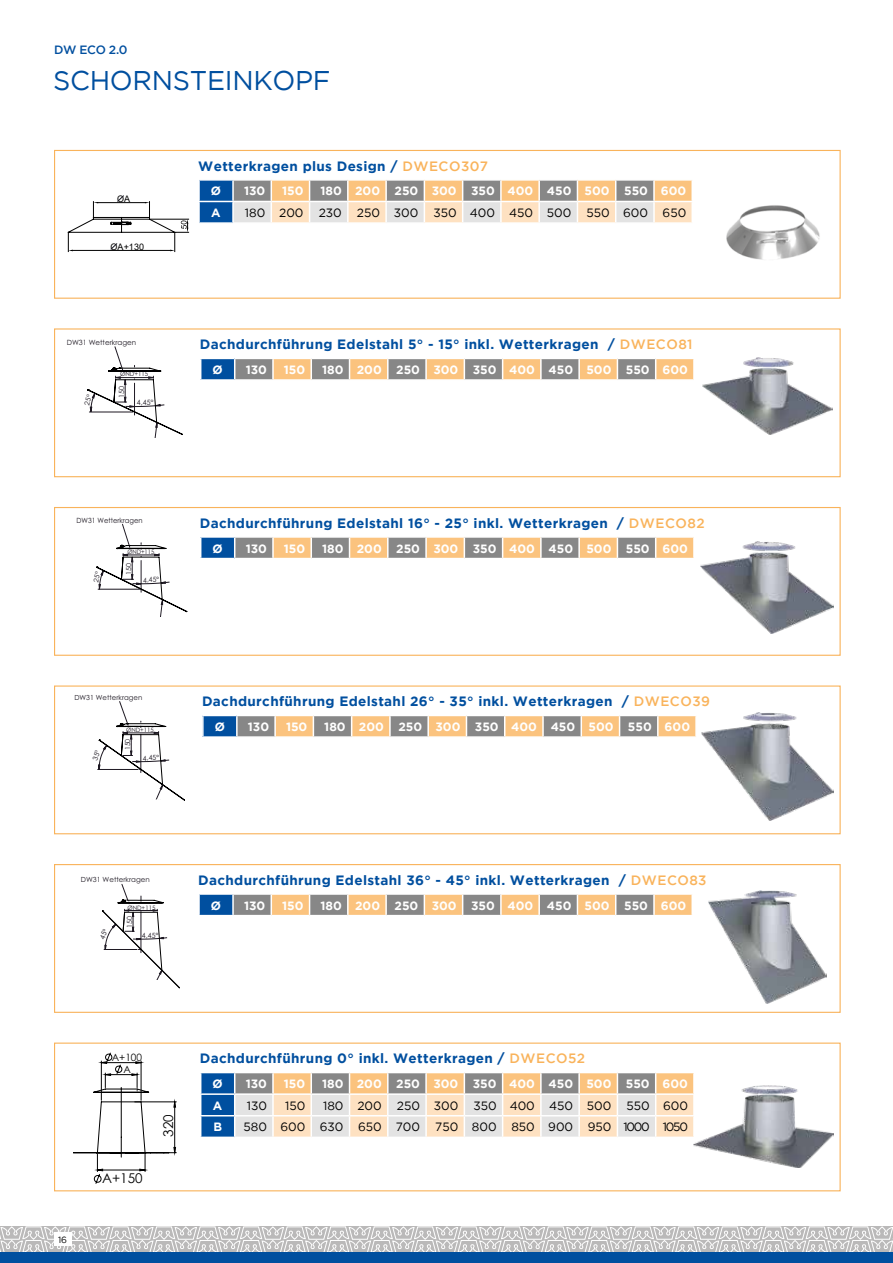
<style>
.page{position:relative;width:893px;height:1263px;background:#fff}
.page>*{position:absolute;margin:0;border:0;box-sizing:border-box;transform-origin:0 0}
.t1{font:27px "Gotham";letter-spacing:-.01em;color:#004f9f}
.t2{font:700 13.5px "Gotham";letter-spacing:.025em;color:#004f9f}
.t3{font:13.5px "Century Gothic";color:#000}
.t4{font:700 12px "Gotham";color:#fff}
.t5{font:12px "Gotham";color:#000}
.t6{font:500 12px "Gotham";color:#004f9f}
.t7{font:10.05px "Century Gothic";color:#000}
.t8{font:9px "Arial";color:#000}
.t9{font:9px "Gotham";color:#000}
.t10{font:7.2px "Century Gothic";color:#1e1923}
.t11{font:7.2px "Century Gothic";color:#1e1923;scale:.95 1}
.t12{font:7.05px "Century Gothic";color:#1e1923}
.t13{font:6.9px "Century Gothic";color:#1e1923}
.t14{font:6.75px "Century Gothic";color:#1e1923;scale:1.06 1}
.t15{font:6.15px "Century Gothic";color:#1e1923}
.t16{font:6.15px "Century Gothic";color:#1e1923;scale:.95 1}
.t17{font:6px "Century Gothic";color:#1e1923}
.s1{font-weight:500;color:#f9b35b}
</style>
<div class="page">
<svg style="left:0;top:1226px;width:893px;height:26px;background:#cdcccc"></svg>
<div style="left:54px;top:1233px;width:17px;height:13px;background:#fff"></div>
<div style="left:0;top:1252px;width:893px;height:11px;background:#004f9f"></div>
<div style="left:54px;top:1042px;width:787px;height:149px;border:1px solid #f9b35b"></div>
<svg style="left:200px;top:1072px;width:494px;height:65px;background:#d6cbbd"></svg>
<hr style="left:656px;top:1115px;width:39px;height:1px;background:#fff">
<hr style="left:656px;top:1136px;width:39px;height:2px;background:#fff">
<svg style="left:73px;top:1052px;width:103px;height:132px"></svg>
<img style="left:693px;top:1085px;width:140px;height:82px">
<div style="left:54px;top:328px;width:787px;height:149px;border:1px solid #f9b35b"></div>
<div style="left:201px;top:358px;width:34px;height:22px;background:#004f9f"></div>
<hr style="left:200px;top:358px;width:35px;height:1px;background:#fff">
<hr style="left:200px;top:379px;width:35px;height:2px;background:#fff">
<svg style="left:234px;top:358px;width:459px;height:22px;background:#c8af90"></svg>
<hr style="left:656px;top:358px;width:39px;height:1px;background:#fff">
<hr style="left:656px;top:379px;width:39px;height:2px;background:#fff">
<img style="left:702px;top:358px;width:130px;height:76px">
<div style="left:54px;top:507px;width:787px;height:149px;border:1px solid #f9b35b"></div>
<div style="left:201px;top:537px;width:34px;height:21px;background:#004f9f"></div>
<hr style="left:200px;top:536px;width:35px;height:2px;background:#fff">
<svg style="left:234px;top:537px;width:459px;height:21px;background:#c5ab8c"></svg>
<hr style="left:656px;top:536px;width:39px;height:2px;background:#fff">
<img style="left:701px;top:542px;width:133px;height:92px">
<div style="left:54px;top:685px;width:787px;height:149px;border:1px solid #f9b35b"></div>
<div style="left:203px;top:715px;width:34px;height:22px;background:#004f9f"></div>
<hr style="left:202px;top:716px;width:2px;height:20px;background:#fff">
<hr style="left:202px;top:715px;width:35px;height:1px;background:#fff">
<hr style="left:236px;top:716px;width:2px;height:20px;background:#fff">
<svg style="left:237px;top:715px;width:458px;height:21px;background:#c5ac8c"></svg>
<hr style="left:620px;top:715px;width:38px;height:1px;background:#fff">
<hr style="left:657px;top:716px;width:2px;height:20px;background:#fff">
<hr style="left:658px;top:715px;width:39px;height:1px;background:#fff">
<hr style="left:202px;top:736px;width:35px;height:2px;background:#fff">
<img style="left:701px;top:712px;width:132px;height:108px">
<div style="left:54px;top:864px;width:787px;height:149px;border:1px solid #f9b35b"></div>
<div style="left:199px;top:894px;width:34px;height:22px;background:#004f9f"></div>
<hr style="left:198px;top:895px;width:2px;height:20px;background:#fff">
<hr style="left:198px;top:893px;width:35px;height:2px;background:#fff">
<hr style="left:232px;top:895px;width:2px;height:20px;background:#fff">
<svg style="left:233px;top:894px;width:458px;height:21px;background:#c4aa8a"></svg>
<hr style="left:616px;top:893px;width:38px;height:2px;background:#fff">
<hr style="left:653px;top:895px;width:2px;height:20px;background:#fff">
<hr style="left:654px;top:893px;width:39px;height:2px;background:#fff">
<hr style="left:198px;top:915px;width:35px;height:1px;background:#fff">
<img style="left:708px;top:891px;width:118px;height:113px">
<div style="left:54px;top:150px;width:787px;height:149px;border:1px solid #f9b35b"></div>
<svg style="left:199px;top:180px;width:493px;height:43px;background:#cfc1b1"></svg>
<hr style="left:616px;top:201px;width:38px;height:1px;background:#fff">
<hr style="left:616px;top:222px;width:38px;height:2px;background:#fff">
<hr style="left:653px;top:202px;width:2px;height:20px;background:#fff">
<hr style="left:691px;top:202px;width:2px;height:20px;background:#fff">
<hr style="left:654px;top:201px;width:39px;height:1px;background:#fff">
<hr style="left:654px;top:222px;width:39px;height:2px;background:#fff">
<img style="left:726px;top:205px;width:94px;height:55px">
<svg style="left:68px;top:195px;width:121px;height:57px"></svg>
<svg style="left:87px;top:346px;width:96px;height:92px"></svg>
<svg style="left:96px;top:524px;width:91px;height:93px"></svg>
<svg style="left:97px;top:701px;width:88px;height:100px"></svg>
<svg style="left:102px;top:884px;width:78px;height:105px"></svg>
<p class="t6" style="left:54px;top:42px;width:75px">DW ECO 2.0</p>
<h1 class="t1" style="left:53px;top:63px;width:279px">SCHORNSTEINKOPF</h1>
<p class="t8" style="left:117px;top:193px;width:15px">OA</p>
<p class="t8" style="left:111px;top:240px;width:35px">OA+130</p>
<p class="t10" style="left:67px;top:338px;width:71px">DW31 Wetterkragen</p>
<p class="t15" style="left:120px;top:370px;width:30px">ØND+115</p>
<p class="t10" style="left:137px;top:398px;width:18px;rotate:-2deg">4,45°</p>
<p class="t10" style="left:116px;top:398px;width:13px;rotate:-90deg">150</p>
<p class="t2" style="left:198px;top:157px;width:291px">Wetterkragen plus Design / <span class="s1">DWECO307</span></p>
<p class="t4" style="left:211px;top:183px;width:12px">Ø</p>
<p class="t4" style="left:244px;top:183px;width:23px">130</p>
<p class="t4" style="left:282px;top:183px;width:23px">150</p>
<p class="t4" style="left:320px;top:183px;width:367px">180 200 250 300 350 400 450 500 550 600</p>
<p class="t4" style="left:211px;top:205px;width:11px">A</p>
<p class="t5" style="left:245px;top:205px;width:60px">180 200</p>
<p class="t5" style="left:319px;top:205px;width:25px">230</p>
<p class="t5" style="left:357px;top:205px;width:216px">250 300 350 400 450 500</p>
<p class="t5" style="left:586px;top:205px;width:101px">550 600 650</p>
<p class="t2" style="left:200px;top:336px;width:494px">Dachdurchführung Edelstahl 5° - 15° inkl. Wetterkragen / <span class="s1">DWECO81</span></p>
<p class="t4" style="left:213px;top:362px;width:12px">Ø</p>
<p class="t4" style="left:246px;top:362px;width:23px">130</p>
<p class="t4" style="left:284px;top:362px;width:23px">150</p>
<p class="t4" style="left:322px;top:362px;width:367px">180 200 250 300 350 400 450 500 550 600</p>
<p class="t11" style="left:77px;top:515px;width:71px">DW31 Wetterkragen</p>
<p class="t16" style="left:127px;top:547px;width:30px">ØND+115</p>
<p class="t11" style="left:143px;top:575px;width:18px;rotate:-3deg">4,45°</p>
<p class="t14" style="left:124px;top:575px;width:13px;rotate:-90deg">150</p>
<p class="t2" style="left:200px;top:514px;width:506px">Dachdurchführung Edelstahl 16° - 25° inkl. Wetterkragen / <span class="s1">DWECO82</span></p>
<p class="t4" style="left:213px;top:540px;width:12px">Ø</p>
<p class="t4" style="left:246px;top:540px;width:23px">130</p>
<p class="t4" style="left:284px;top:540px;width:23px">150</p>
<p class="t4" style="left:322px;top:540px;width:367px">180 200 250 300 350 400 450 500 550 600</p>
<p class="t12" style="left:74px;top:693px;width:69px">DW31 Wetterkragen</p>
<p class="t17" style="left:126px;top:725px;width:29px">ØND+115</p>
<p class="t12" style="left:143px;top:753px;width:18px;rotate:-2deg">4,45°</p>
<p class="t13" style="left:123px;top:750px;width:13px;rotate:-90deg">150</p>
<p class="t2" style="left:202px;top:693px;width:509px">Dachdurchführung Edelstahl 26° - 35° inkl. Wetterkragen / <span class="s1">DWECO39</span></p>
<p class="t4" style="left:215px;top:719px;width:12px">Ø</p>
<p class="t4" style="left:248px;top:719px;width:23px">130</p>
<p class="t4" style="left:286px;top:719px;width:23px">150</p>
<p class="t4" style="left:324px;top:719px;width:367px">180 200 250 300 350 400 450 500 550 600</p>
<p class="t12" style="left:81px;top:875px;width:70px">DW31 Wetterkragen</p>
<p class="t17" style="left:127px;top:903px;width:30px">ØND+115</p>
<p class="t12" style="left:142px;top:931px;width:18px;rotate:-2deg">4,45°</p>
<p class="t12" style="left:125px;top:928px;width:13px;rotate:-90deg">150</p>
<p class="t2" style="left:198px;top:871px;width:510px">Dachdurchführung Edelstahl 36° - 45° inkl. Wetterkragen / <span class="s1">DWECO83</span></p>
<p class="t4" style="left:211px;top:897px;width:12px">Ø</p>
<p class="t4" style="left:244px;top:897px;width:23px">130</p>
<p class="t4" style="left:282px;top:897px;width:23px">150</p>
<p class="t4" style="left:320px;top:897px;width:367px">180 200 250 300 350 400 450 500 550 600</p>
<p class="t9" style="left:58px;top:1234px;width:10px">16</p>
<p class="t7" style="left:112px;top:1050px;width:32px">A+100</p>
<p class="t7" style="left:123px;top:1062px;width:9px">A</p>
<p class="t3" style="left:102px;top:1168px;width:42px">A+150</p>
<p class="t3" style="left:159px;top:1137px;width:24px;rotate:-90deg">320</p>
<p class="t2" style="left:200px;top:1050px;width:387px">Dachdurchführung 0° inkl. Wetterkragen / <span class="s1">DWECO52</span></p>
<p class="t4" style="left:213px;top:1076px;width:12px">Ø</p>
<p class="t4" style="left:246px;top:1076px;width:23px">130</p>
<p class="t4" style="left:284px;top:1076px;width:23px">150</p>
<p class="t4" style="left:322px;top:1076px;width:367px">180 200 250 300 350 400 450 500 550 600</p>
<p class="t4" style="left:213px;top:1097px;width:11px">A</p>
<p class="t5" style="left:247px;top:1098px;width:22px">130</p>
<p class="t5" style="left:285px;top:1098px;width:22px">150</p>
<p class="t5" style="left:323px;top:1098px;width:60px">180 200</p>
<p class="t5" style="left:397px;top:1098px;width:216px">250 300 350 400 450 500</p>
<p class="t5" style="left:626px;top:1098px;width:63px">550 600</p>
<p class="t4" style="left:213px;top:1119px;width:10px">B</p>
<p class="t5" style="left:243px;top:1119px;width:178px">580 600 630 650 700</p>
<p class="t5" style="left:435px;top:1119px;width:254px">750 800 850 900 950 1000 1050</p>
</div>
